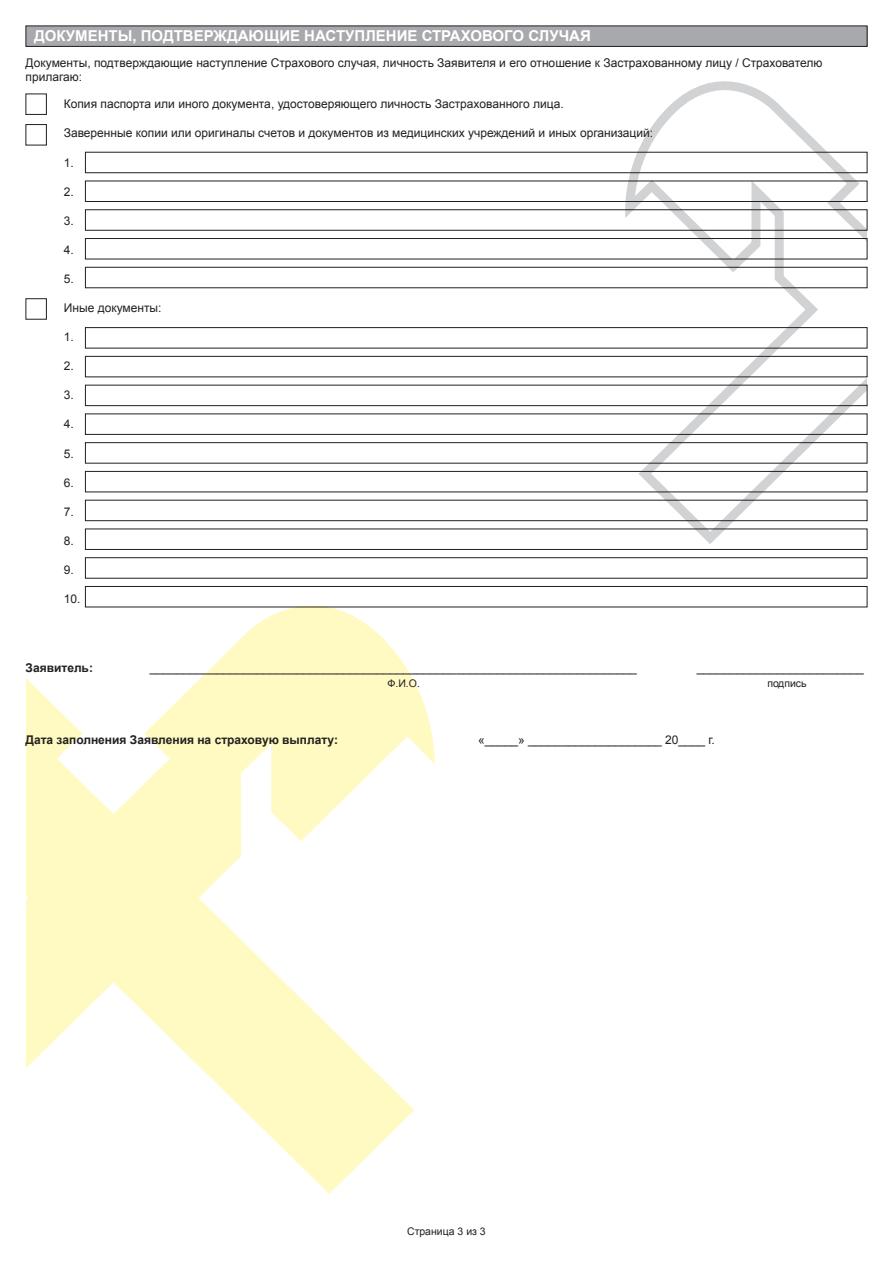
<style>
.page{position:relative;width:893px;height:1263px;background:#fff}
.page>*{position:absolute;margin:0;border:0;box-sizing:border-box;transform-origin:0 0}
.t1{font:700 15px "Arial";color:#fff}
.t2{font:12px/14.4px "Arial";color:#231f20}
.t3{font:700 12px "Arial";color:#231f20}
.t4{font:10.5px "Arial";color:#231f20}
</style>
<div class="page">
<svg style="left:26px;top:592px;width:409px;height:602px"></svg>
<svg style="left:621px;top:81px;width:246px;height:463px"></svg>
<div style="left:85px;top:327px;width:782px;height:21px;border:1px solid #231f20"></div>
<div style="left:85px;top:356px;width:782px;height:21px;border:1px solid #231f20"></div>
<div style="left:85px;top:385px;width:782px;height:21px;border:1px solid #231f20"></div>
<div style="left:85px;top:413px;width:782px;height:22px;border:1px solid #231f20"></div>
<div style="left:85px;top:442px;width:782px;height:21px;border:1px solid #231f20"></div>
<div style="left:85px;top:471px;width:782px;height:21px;border:1px solid #231f20"></div>
<div style="left:26px;top:26px;width:841px;height:20px;background:#a8a9ad"></div>
<div style="left:26px;top:26px;width:841px;height:21px;border:1px solid #231f20"></div>
<div style="left:26px;top:94px;width:21px;height:21px;border:1px solid #231f20"></div>
<div style="left:26px;top:124px;width:21px;height:21px;border:1px solid #231f20"></div>
<div style="left:26px;top:298px;width:21px;height:22px;border:1px solid #231f20"></div>
<div style="left:85px;top:152px;width:782px;height:21px;border:1px solid #231f20"></div>
<div style="left:85px;top:181px;width:782px;height:21px;border:1px solid #231f20"></div>
<div style="left:85px;top:209px;width:782px;height:22px;border:1px solid #231f20"></div>
<div style="left:85px;top:238px;width:782px;height:21px;border:1px solid #231f20"></div>
<div style="left:85px;top:267px;width:782px;height:21px;border:1px solid #231f20"></div>
<div style="left:85px;top:500px;width:782px;height:21px;border:1px solid #231f20"></div>
<div style="left:85px;top:529px;width:782px;height:21px;border:1px solid #231f20"></div>
<div style="left:85px;top:557px;width:782px;height:22px;border:1px solid #231f20"></div>
<div style="left:85px;top:586px;width:782px;height:21px;border:1px solid #231f20"></div>
<p class="t1" style="left:34px;top:26px;width:558px">ДОКУМЕНТЫ, ПОДТВЕРЖДАЮЩИЕ НАСТУПЛЕНИЕ СТРАХОВОГО СЛУЧАЯ</p>
<p class="t2" style="left:26px;top:56px;width:798px">Документы, подтверждающие наступление Страхового случая, личность Заявителя и его отношение к Застрахованному лицу / Страхователю прилагаю:</p>
<p class="t2" style="left:64px;top:97px;width:501px">Копия паспорта или иного документа, удостоверяющего личность Застрахованного лица.</p>
<p class="t2" style="left:64px;top:126px;width:591px">Заверенные копии или оригиналы счетов и документов из медицинских учреждений и иных организаций:</p>
<p class="t2" style="left:64px;top:155px;width:12px">1.</p>
<p class="t2" style="left:64px;top:184px;width:12px">2.</p>
<p class="t2" style="left:64px;top:213px;width:12px">3.</p>
<p class="t2" style="left:64px;top:242px;width:12px">4.</p>
<p class="t2" style="left:64px;top:272px;width:12px">5.</p>
<p class="t2" style="left:64px;top:301px;width:99px">Иные документы:</p>
<p class="t2" style="left:64px;top:330px;width:12px">1.</p>
<p class="t2" style="left:64px;top:359px;width:12px">2.</p>
<p class="t2" style="left:64px;top:388px;width:12px">3.</p>
<p class="t2" style="left:64px;top:417px;width:12px">4.</p>
<p class="t2" style="left:64px;top:446px;width:12px">5.</p>
<p class="t2" style="left:64px;top:475px;width:12px">6.</p>
<p class="t2" style="left:64px;top:504px;width:12px">7.</p>
<p class="t2" style="left:64px;top:533px;width:12px">8.</p>
<p class="t2" style="left:64px;top:563px;width:12px">9.</p>
<p class="t2" style="left:64px;top:592px;width:18px">10.</p>
<p class="t3" style="left:26px;top:660px;width:69px">Заявитель:</p>
<p class="t2" style="left:150px;top:661px;width:489px">_________________________________________________________________________</p>
<p class="t2" style="left:697px;top:661px;width:168px">_________________________</p>
<p class="t4" style="left:387px;top:676px;width:34px">Ф.И.О.</p>
<p class="t4" style="left:767px;top:676px;width:41px">подпись</p>
<p class="t3" style="left:26px;top:732px;width:314px">Дата заполнения Заявления на страховую выплату:</p>
<p class="t2" style="left:478px;top:733px;width:238px">«_____» ____________________ 20____ г.</p>
<p class="t4" style="left:407px;top:1224px;width:80px">Страница 3 из 3</p>
</div>
